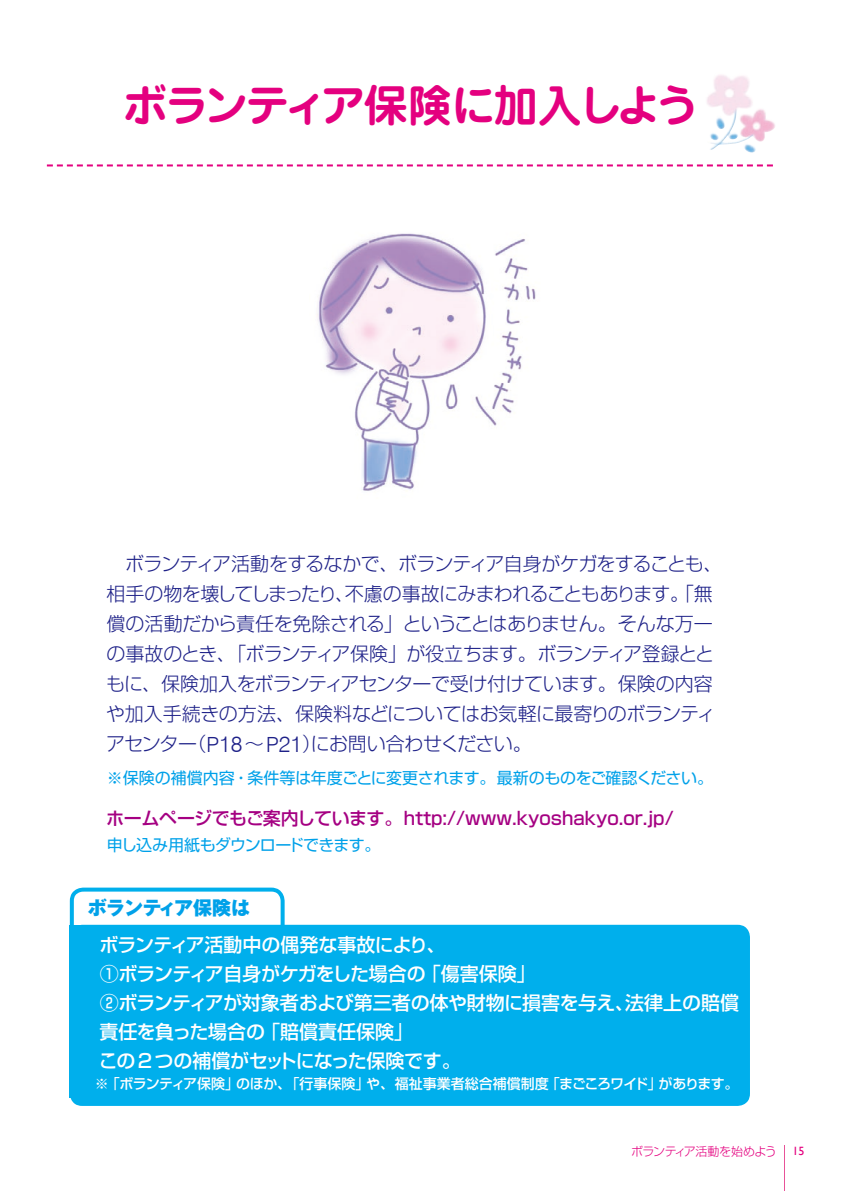
<style>
.page{position:relative;width:841px;height:1191px;background:#fff}
.page>*{position:absolute;margin:0;border:0;box-sizing:border-box;transform-origin:0 0}
.t1{font:700 44px "Jun 501 Pro";letter-spacing:-.065em;color:#e4007f}
.t2{font:300 19px/30px "Shin Go Pro";letter-spacing:-.035em;color:#1e2188}
.t3{font:500 19px/29px "Shin Go Pro";letter-spacing:-.02em;color:#fff}
.t4{font:800 19px "Gothic MB101 Pro";letter-spacing:-.03em;color:#00a1e9}
.t5{font:500 18px "Shin Go Pro";color:#a50082}
.t6{font:16px "Shin Go Pro";letter-spacing:-.03em;color:#00a1e9}
.t7{font:16px "Shin Go Pro";letter-spacing:-.055em;color:#00a1e9}
.t8{font:500 14px "Shin Go Pro";letter-spacing:-.015em;color:#fff}
.t9{font:300 12px "Shin Go Pro";letter-spacing:-.045em;color:#e4007f}
.t10{font:12px "Gill Sans";color:#e4007f}
.s1{font-family:"Swiss 721 BT";font-size:21px}
.s2{font-family:"Swiss 721 BT";font-size:22.4px}
.s3{font-weight:400}
</style>
<div class="page">
<hr style="left:783px;top:1145px;width:1px;height:46px;background:#e85298">
<svg style="left:47px;top:164px;width:726px;height:2px"></svg>
<img style="left:317px;top:233px;width:219px;height:258px">
<img style="left:707px;top:82px;width:68px;height:68px">
<svg style="left:70px;top:887px;width:214px;height:37px"></svg>
<div style="left:70px;top:924px;width:680px;height:182px;background:#00afec"></div>
<div style="left:70px;top:924px;width:200px;height:173px;background:#00afec"></div>
<h1 class="t1" style="left:123px;top:70px;width:577px">ボランティア保険に加入しよう</h1>
<p class="t2" style="left:106px;top:546px;width:618px;text-indent:19px">ボランティア活動をするなかで、ボランティア自身がケガをすることも、相手の物を壊してしまったり、不慮の事故にみまわれることもあります。「無償の活動だから責任を免除される」ということはありません。そんな万一の事故のとき、「ボランティア保険」が役立ちます。ボランティア登録とともに、保険加入をボランティアセンターで受け付けています。保険の内容や加入手続きの方法、保険料などについてはお気軽に最寄りのボランティアセンター（<span class="s1">P</span><span class="s2">18</span>～<span class="s1">P</span><span class="s2">21</span>）にお問い合わせください。</p>
<p class="t6" style="left:107px;top:765px;width:608px">※ 保険の補償内容・条件等は年度ごとに変更されます。最新のものをご確認ください。</p>
<p class="t5" style="left:106px;top:803px;width:569px">ホームページでもご案内しています。http://www.kyoshakyo.or.jp/</p>
<p class="t7" style="left:107px;top:832px;width:275px">申し込み用紙もダウンロードできます。</p>
<p class="t4" style="left:88px;top:892px;width:164px">ボランティア保険は</p>
<p class="t3" style="left:99px;top:928px;width:641px">ボランティア活動中の偶発な事故により、<br>①ボランティア自身がケガをした場合の<span class="s3">「</span>傷害保険<span class="s3">」<br></span>② ボランティアが対象者および第三者の体や財物に損害を与え、法律上の賠償責任を負った場合の<span class="s3">「</span>賠償責任保険<span class="s3">」<br></span>この2つの補償がセットになった保険です。</p>
<p class="t8" style="left:95px;top:1072px;width:645px">※ <span class="s3">「</span>ボランティア保険<span class="s3">」</span>のほか、<span class="s3">「</span>行事保険<span class="s3">」</span>や、福祉事業者総合補償制度<span class="s3">「</span>まごころワイド<span class="s3">」</span>があります。</p>
<p class="t9" style="left:631px;top:1141px;width:147px">ボランティア活動を始めよう</p>
<p class="t10" style="left:792px;top:1143px;width:13px">15</p>
</div>
